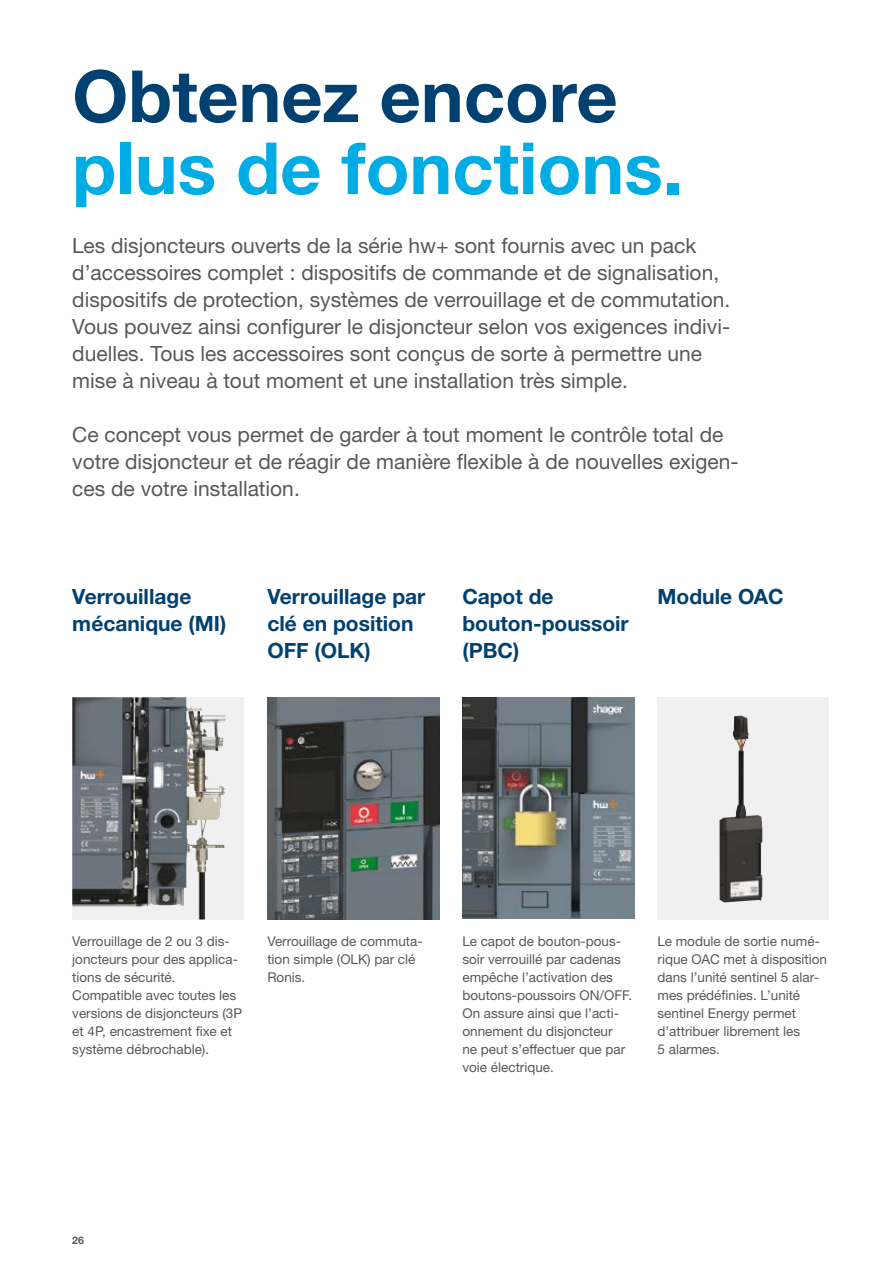
<style>
.page{position:relative;width:893px;height:1263px;background:#fff}
.page>*{position:absolute;margin:0;border:0;box-sizing:border-box;transform-origin:0 0}
.t1{font:700 72px "Helvetica Neue LTW1 G";color:#00ace4}
.t2{font:700 72px "Helvetica Neue LTW1 G";color:#004171}
.t3{font:21px/27px "Helvetica Neue LTW1 G";color:#58585a}
.t4{font:700 21px/27px "Helvetica Neue LTW1 G";color:#004171}
.t5{font:13.5px/18px "Helvetica Neue LTW1 G";color:#58585a}
.t6{font:700 10.5px "Helvetica Neue LTW1 G";color:#58585a}
</style>
<div class="page">
<div style="left:72px;top:697px;width:172px;height:222px;background:#f0f0f1"></div>
<img style="left:72px;top:697px;width:153px;height:222px">
<img style="left:462px;top:697px;width:172px;height:222px">
<div style="left:657px;top:697px;width:172px;height:222px;background:#f0f0f1"></div>
<img style="left:267px;top:697px;width:172px;height:222px">
<img style="left:720px;top:716px;width:43px;height:186px">
<h1 class="t2" style="left:72px;top:52px;width:547px">Obtenez encore</h1>
<h1 class="t1" style="left:72px;top:124px;width:612px">plus de fonctions.</h1>
<p class="t3" style="left:72px;top:231px;width:660px">Les disjoncteurs ouverts de la série hw+ sont fournis avec un pack d’accessoires complet : dispositifs de commande et de signalisation, dispositifs de protection, systèmes de verrouillage et de commutation.<br>Vous pouvez ainsi configurer le disjoncteur selon vos exigences indivi&shy;duelles. Tous les accessoires sont conçus de sorte à permettre une mise à niveau à tout moment et une installation très simple.</p>
<h2 class="t3" style="left:72px;top:420px;width:668px">Ce concept vous permet de garder à tout moment le contrôle total de votre disjoncteur et de réagir de manière flexible à de nouvelles exigen&shy;ces de votre installation.</h2>
<h2 class="t4" style="left:267px;top:582px;width:160px">Verrouillage par clé en position<br>OFF (OLK)</h2>
<h2 class="t4" style="left:462px;top:582px;width:168px">Capot de bouton-poussoir (PBC)</h2>
<h2 class="t4" style="left:72px;top:582px;width:121px">Verrouillage</h2>
<h2 class="t4" style="left:657px;top:582px;width:127px">Module OAC</h2>
<h2 class="t4" style="left:72px;top:610px;width:155px">mécanique (MI)</h2>
<p class="t5" style="left:72px;top:932px;width:171px">Verrouillage de 2 ou 3 dis&shy;joncteurs pour des applica&shy;tions de sécurité.<br>Compatible avec toutes les versions de disjoncteurs (3P et 4P, encastrement fixe et système débrochable).</p>
<p class="t5" style="left:267px;top:932px;width:157px">Verrouillage de commuta&shy;tion simple (OLK) par clé<br>Ronis.</p>
<p class="t5" style="left:462px;top:932px;width:171px">Le capot de bouton-pous&shy;soir verrouillé par cadenas empêche l’activation des boutons-poussoirs ON/OFF.<br>On assure ainsi que l’acti&shy;onnement du disjoncteur<br>ne peut s’effectuer que par voie électrique.</p>
<p class="t5" style="left:657px;top:932px;width:171px">Le module de sortie numé&shy;rique OAC met à disposition dans l’unité sentinel 5 alar&shy;mes prédéfinies. L’unité sentinel Energy permet d’attribuer librement les<br>5 alarmes.</p>
<p class="t6" style="left:72px;top:1233px;width:13px">26</p>
</div>
